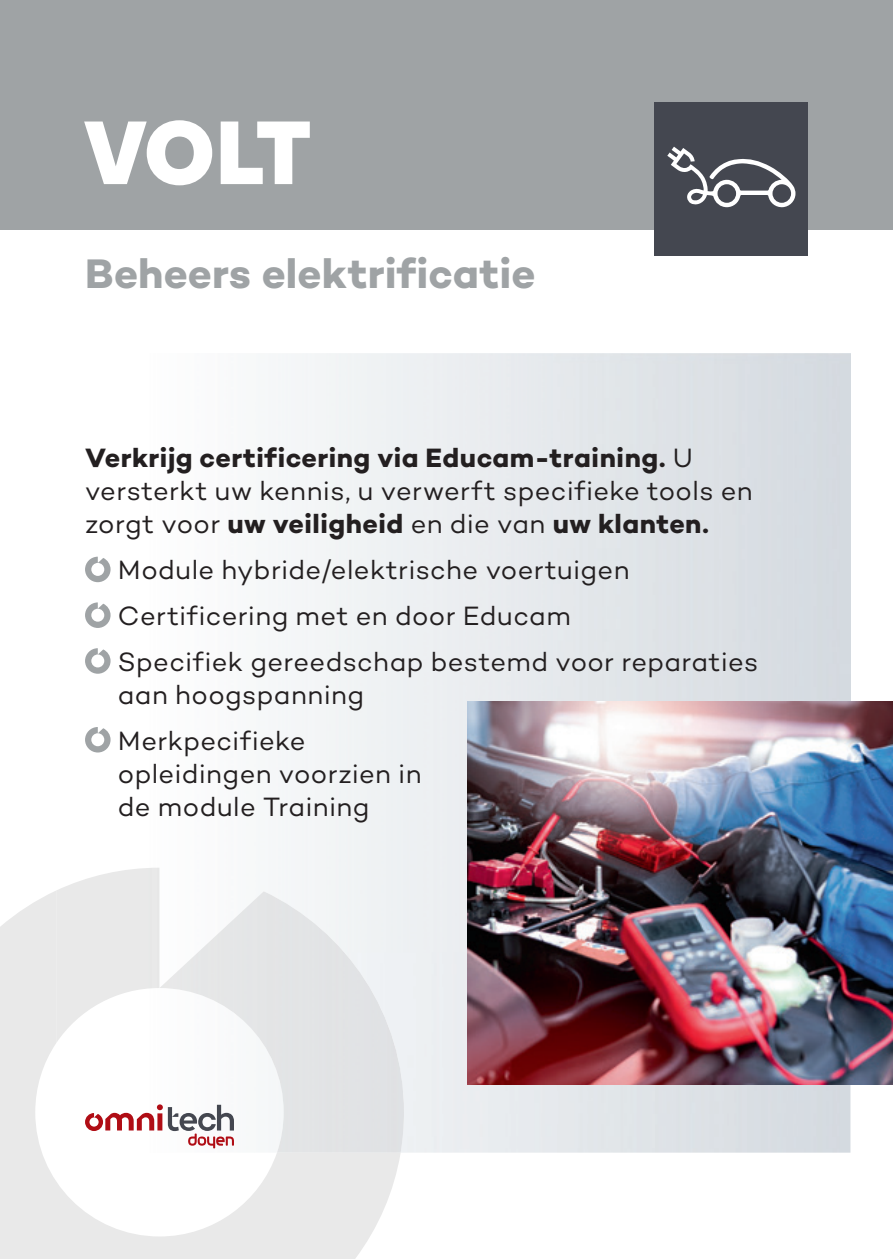
<style>
.page{position:relative;width:893px;height:1259px;background:#fff}
.page>*{position:absolute;margin:0;border:0;box-sizing:border-box;transform-origin:0 0}
.t1{font:900 90px "Ambit";color:#fff}
.t2{font:700 42px "Campton";color:#9fa3a5}
.t3{font:27px/45.9px "Campton";letter-spacing:.015em;color:#231f20}
.t4{font:700 27px/33px "Campton";letter-spacing:.01em;color:#231f20}
.s1{font-weight:400}
</style>
<div class="page">
<svg style="left:0;top:891px;width:401px;height:368px;fill:#e9e9e9"></svg>
<img style="left:95px;top:353px;width:755px;height:799px">
<img style="left:56px;top:867px;width:348px;height:285px">
<div style="left:0;top:0;width:893px;height:230px;background:#9fa3a5"></div>
<svg style="left:655px;top:102px;width:153px;height:153px;background:#51545c"></svg>
<svg style="left:85px;top:556px;width:26px;height:26px"></svg>
<svg style="left:85px;top:602px;width:26px;height:26px"></svg>
<svg style="left:85px;top:648px;width:26px;height:26px"></svg>
<svg style="left:85px;top:727px;width:26px;height:25px"></svg>
<img style="left:468px;top:702px;width:425px;height:382px">
<svg style="left:85px;top:1104px;width:149px;height:44px"></svg>
<h1 class="t1" style="left:85px;top:102px;width:228px">VOLT</h1>
<h2 class="t2" style="left:85px;top:246px;width:452px">Beheers elektrificatie</h2>
<p class="t4" style="left:85px;top:441px;width:669px">Verkrijg certificering via Educam-training. <span class="s1">U versterkt uw kennis, u verwerft specifieke tools en zorgt voor</span> uw veiligheid <span class="s1">en die van</span> uw klanten.</p>
<p class="t3" style="left:118px;top:546px;width:642px">Module hybride/elektrische voertuigen<br>Certificering met en door Educam<br>Specifiek gereedschap bestemd voor reparaties</p>
<p class="t3" style="left:118px;top:671px;width:248px">aan hoogspanning<br>Merkpecifieke</p>
<p class="t3" style="left:118px;top:756px;width:305px;line-height:33px">opleidingen voorzien in de module Training</p>
</div>
